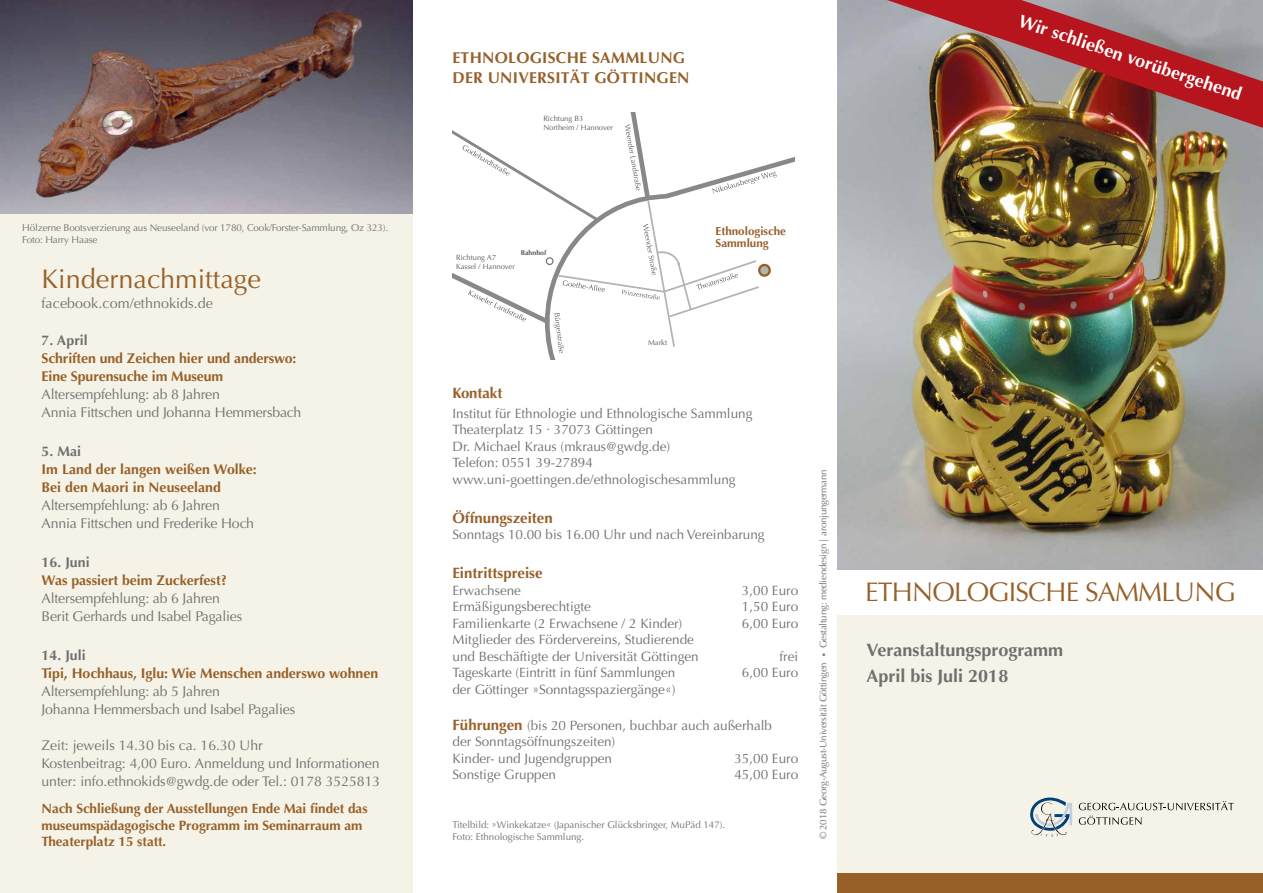
<style>
.page{position:relative;width:1263px;height:893px;background:#fff}
.page>*{position:absolute;margin:0;border:0;box-sizing:border-box;transform-origin:0 0}
.t1{font:27px "Optima";letter-spacing:-.03em;color:#976029}
.t2{font:27px "Optima";color:#976029}
.t3{font:700 18px/25.5px "Optima";color:#706f6f}
.t4{font:700 18px "Optima";color:#fff}
.t5{font:700 15.75px/19.8px "Optima";letter-spacing:.02em;color:#976029}
.t6{font:700 15px "Optima";color:#976029}
.t7{font:14.25px "Optima";letter-spacing:.005em;color:#706f6f}
.t8{font:14.1px/18px "Optima";letter-spacing:-.01em;color:#706f6f}
.t9{font:700 14.1px/18px "Optima";color:#976029}
.t10{font:700 14.1px "Optima";letter-spacing:.005em;color:#706f6f}
.t11{font:13.5px/16.5px "Optima";color:#706f6f}
.t12{font:700 13.5px/16.5px "Optima";color:#976029}
.t13{font:700 11.7px "Optima";color:#976029}
.t14{font:9.9px/12px "Optima";letter-spacing:-.01em;color:#706f6f}
.t15{font:9.75px/12px "Optima";color:#706f6f}
.t16{font:9.75px "Optima";letter-spacing:-.02em;color:#706f6f}
.t17{font:7.65px/9.1px "Optima";color:#585857}
.t18{font:700 7.05px "Optima";color:#585857}
.s1{font-weight:700;font-size:15px;color:#976029}
.s2{font-size:7.5px}
</style>
<div class="page">
<div style="left:0;top:0;width:412px;height:893px;background:#f5f3e7"></div>
<div style="left:838px;top:494px;width:425px;height:399px;background:#f5f3e7"></div>
<div style="left:838px;top:874px;width:425px;height:19px;background:#976029"></div>
<svg style="left:1030px;top:797px;width:42px;height:40px"></svg>
<svg style="left:1079px;top:801px;width:155px;height:9px"></svg>
<svg style="left:1079px;top:816px;width:62px;height:9px"></svg>
<img style="left:838px;top:0;width:425px;height:570px">
<div style="left:838px;top:570px;width:425px;height:45px;background:#fff"></div>
<svg style="left:453px;top:113px;width:341px;height:246px"></svg>
<div style="left:546px;top:257px;width:7px;height:8px;border:1px solid #706f6f;border-radius:50%"></div>
<div style="left:774px;top:258px;width:22px;height:92px;background:#fff"></div>
<img style="left:887px;top:0;width:376px;height:128px">
<img style="left:0;top:0;width:412px;height:213px">
<p class="t14" style="left:22px;top:222px;width:367px">Hölzerne Bootsverzierung aus Neuseeland (vor 1780, Cook/Forster-Sammlung, Oz 323).<br>Foto: Harry Haase</p>
<h1 class="t2" style="left:42px;top:264px;width:221px">Kindernachmittage</h1>
<p class="t7" style="left:42px;top:295px;width:173px">facebook.com/ethnokids.de</p>
<p class="t10" style="left:42px;top:332px;width:48px">7. April</p>
<p class="t9" style="left:42px;top:349px;width:256px">Schriften und Zeichen hier und anderswo:<br>Eine Spurensuche im Museum</p>
<p class="t8" style="left:42px;top:385px;width:261px">Altersempfehlung: ab 8 Jahren<br>Annia Fittschen und Johanna Hemmersbach</p>
<p class="t10" style="left:42px;top:443px;width:41px">5. Mai</p>
<p class="t9" style="left:42px;top:460px;width:217px">Im Land der langen weißen Wolke:<br>Bei den Maori in Neuseeland</p>
<p class="t8" style="left:42px;top:496px;width:214px">Altersempfehlung: ab 6 Jahren<br>Annia Fittschen und Frederike Hoch</p>
<p class="t10" style="left:42px;top:554px;width:50px">16. Juni</p>
<p class="t9" style="left:42px;top:571px;width:187px">Was passiert beim Zuckerfest?</p>
<p class="t8" style="left:42px;top:589px;width:202px">Altersempfehlung: ab 6 Jahren<br>Berit Gerhards und Isabel Pagalies</p>
<p class="t10" style="left:42px;top:647px;width:46px">14. Juli</p>
<p class="t9" style="left:42px;top:664px;width:338px">Tipi, Hochhaus, Iglu: Wie Menschen anderswo wohnen</p>
<p class="t8" style="left:42px;top:682px;width:255px">Altersempfehlung: ab 5 Jahren<br>Johanna Hemmersbach und Isabel Pagalies</p>
<p class="t8" style="left:42px;top:736px;width:340px">Zeit: jeweils 14.30 bis ca. 16.30 Uhr<br>Kostenbeitrag: 4,00 Euro. Anmeldung und Informationen unter: info.ethnokids@gwdg.de oder Tel.: 0178 3525813</p>
<p class="t12" style="left:42px;top:800px;width:328px">Nach Schließung der Ausstellungen Ende Mai findet das museumspädagogische Programm im Seminarraum am<br>Theaterplatz 15 statt.</p>
<p class="t5" style="left:452px;top:48px;width:238px">ETHNOLOGISCHE SAMMLUNG<br>DER UNIVERSITÄT GÖTTINGEN</p>
<p class="t17" style="left:543px;top:114px;width:71px">Richtung B3<br>Northeim / Hannover</p>
<h2 class="t4" style="left:1023px;top:9px;width:235px;rotate:19deg">Wir schließen vorübergehend</h2>
<p class="t18" style="left:521px;top:249px;width:27px">Bahnhof</p>
<p class="t17" style="left:456px;top:253px;width:60px">Richtung A7<br>Kassel / Hannover</p>
<p class="t13" style="left:716px;top:224px;width:72px">Ethnologische</p>
<p class="t13" style="left:716px;top:236px;width:55px">Sammlung</p>
<p class="t17" style="left:648px;top:338px;width:20px">Markt</p>
<p class="t6" style="left:452px;top:384px;width:51px">Kontakt</p>
<p class="t11" style="left:452px;top:405px;width:301px">Institut für Ethnologie und Ethnologische Sammlung Theaterplatz 15 . 37073 Göttingen<br>Dr. Michael Kraus (mkraus@gwdg.de)<br>Telefon: 0551 39-27894 www.uni-goettingen.de/ethnologischesammlung</p>
<p class="t6" style="left:452px;top:509px;width:102px">Öffnungszeiten</p>
<p class="t11" style="left:452px;top:527px;width:314px">Sonntags 10.00 bis 16.00 Uhr und nach Vereinbarung</p>
<p class="t6" style="left:452px;top:564px;width:92px">Eintrittspreise</p>
<p class="t11" style="left:452px;top:582px;width:70px">Erwachsene</p>
<p class="t11" style="left:742px;top:582px;width:58px">3,00 Euro</p>
<p class="t11" style="left:452px;top:599px;width:140px">Ermäßigungsberechtigte</p>
<p class="t11" style="left:742px;top:599px;width:58px">1,50 Euro</p>
<p class="t11" style="left:452px;top:615px;width:231px">Familienkarte (2 Erwachsene / 2 Kinder)</p>
<p class="t11" style="left:742px;top:615px;width:58px">6,00 Euro</p>
<p class="t11" style="left:452px;top:632px;width:248px">Mitglieder des Fördervereins, Studierende und Beschäftigte der Universität Göttingen</p>
<p class="t11" style="left:779px;top:648px;width:20px">frei</p>
<p class="t11" style="left:452px;top:665px;width:224px">Tageskarte (Eintritt in fünf Sammlungen</p>
<p class="t11" style="left:742px;top:665px;width:58px">6,00 Euro</p>
<p class="t11" style="left:452px;top:681px;width:224px">der Göttinger »Sonntagsspaziergänge«)</p>
<p class="t11" style="left:452px;top:717px;width:321px"><span class="s1">Führungen</span> (bis 20 Personen, buchbar auch außerhalb der Sonntagsöffnungszeiten)<br>Kinder- und Jugendgruppen</p>
<p class="t11" style="left:734px;top:750px;width:65px">35,00 Euro</p>
<p class="t11" style="left:452px;top:766px;width:105px">Sonstige Gruppen</p>
<p class="t11" style="left:734px;top:766px;width:65px">45,00 Euro</p>
<p class="t15" style="left:452px;top:818px;width:274px">Titelbild: »Winkekatze« (Japanischer Glücksbringer, MuPäd 147).<br>Foto: Ethnologische Sammlung.</p>
<p class="t16" style="left:817px;top:839px;width:372px;rotate:-90deg">© 2018 Georg-August-Universität Göttingen <span class="s2">•</span> Gestaltung: mediendesign | aronjungermann</p>
<h1 class="t1" style="left:865px;top:576px;width:372px">ETHNOLOGISCHE SAMMLUNG</h1>
<h2 class="t3" style="left:866px;top:638px;width:198px">Veranstaltungsprogramm<br>April bis Juli 2018</h2>
</div>
